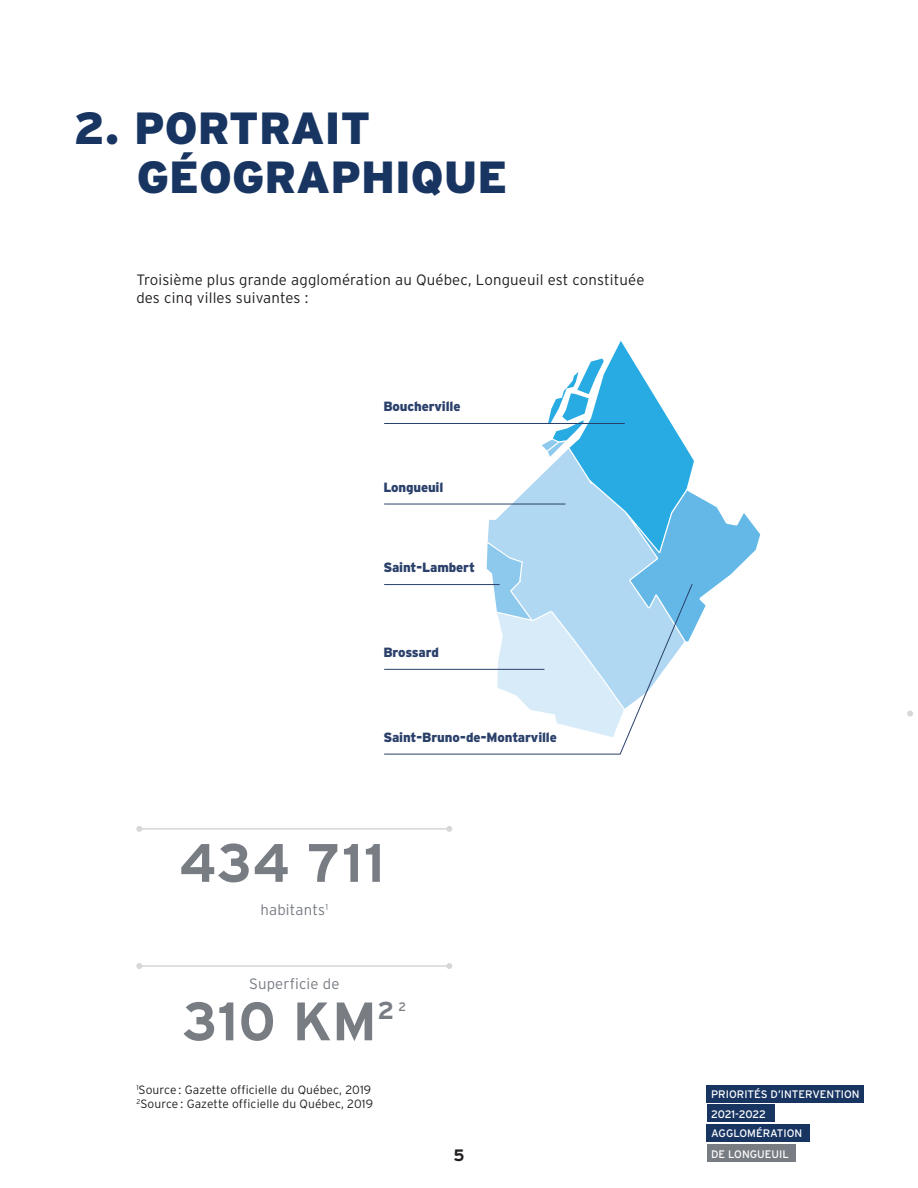
<style>
.page{position:relative;width:918px;height:1188px;background:#fff}
.page>*{position:absolute;margin:0;border:0;box-sizing:border-box;transform-origin:0 0}
.t1{font:700 54px "Interstate";letter-spacing:.01em;color:#787c83}
.t2{font:900 45px/49.5px "Interstate";color:#183562}
.t3{font:700 16.5px "Interstate";color:#231f20}
.t4{font:300 15px/18px "Interstate";letter-spacing:.01em;color:#231f20}
.t5{font:300 15px "Interstate";letter-spacing:.01em;color:#787c83}
.t6{font:900 13.35px "Interstate";letter-spacing:-.01em;color:#2b416b}
.t7{font:300 12px/14.4px "Interstate";letter-spacing:.01em;color:#231f20}
.t8{font:10.95px/19.4px "Interstate";color:#fff}
</style>
<div class="page">
<svg style="left:487px;top:341px;width:273px;height:291px"></svg>
<svg style="left:488px;top:449px;width:196px;height:134px;fill:#b1d8f2"></svg>
<hr style="left:384px;top:423px;width:241px;height:1px;background:#2b416b">
<hr style="left:384px;top:504px;width:181px;height:1px;background:#2b416b">
<svg style="left:384px;top:583px;width:309px;height:172px"></svg>
<hr style="left:139px;top:828px;width:310px;height:2px;background:#d7d7d5">
<svg style="left:136px;top:826px;width:6px;height:6px"></svg>
<svg style="left:446px;top:826px;width:6px;height:6px"></svg>
<div style="left:707px;top:1085px;width:157px;height:18px;background:#183562"></div>
<div style="left:707px;top:1104px;width:68px;height:18px;background:#183562"></div>
<div style="left:707px;top:1124px;width:103px;height:17px;background:#183562"></div>
<div style="left:707px;top:1145px;width:89px;height:17px;background:#787c83"></div>
<svg style="left:907px;top:711px;width:6px;height:6px"></svg>
<hr style="left:141px;top:965px;width:308px;height:2px;background:#d7d7d5">
<svg style="left:446px;top:963px;width:6px;height:6px"></svg>
<svg style="left:136px;top:963px;width:6px;height:6px"></svg>
<h2 class="t2" style="left:137px;top:102px;width:372px;text-indent:-63px">2. PORTRAIT<br>GÉOGRAPHIQUE</h2>
<p class="t4" style="left:136px;top:271px;width:510px">Troisième plus grande agglomération au Québec, Longueuil est constituée des cinq villes suivantes :</p>
<p class="t6" style="left:383px;top:399px;width:79px">Boucherville</p>
<p class="t6" style="left:383px;top:479px;width:61px">Longueuil</p>
<p class="t6" style="left:383px;top:560px;width:93px">Saint-Lambert</p>
<p class="t6" style="left:383px;top:645px;width:57px">Brossard</p>
<p class="t6" style="left:383px;top:729px;width:175px">Saint-Bruno-de-Montarville</p>
<h1 class="t1" style="left:179px;top:833px;width:207px">434 711</h1>
<p class="t5" style="left:261px;top:901px;width:69px">habitants<sup>1</sup></p>
<p class="t5" style="left:249px;top:976px;width:92px">Superficie de</p>
<h1 class="t1" style="left:182px;top:991px;width:225px">310 KM<sup>2</sup> <sup>2</sup></h1>
<p class="t7" style="left:136px;top:1082px;width:238px"><sup>1</sup>Source : Gazette officielle du Québec, 2019<br><sup>2</sup>Source : Gazette officielle du Québec, 2019</p>
<p class="t8" style="left:711px;top:1085px;width:150px">PRIORITÉS D’INTERVENTION<br>2021-2022<br>AGGLOMÉRATION</p>
<p class="t8" style="left:711px;top:1144px;width:79px">DE LONGUEUIL</p>
<p class="t3" style="left:453px;top:1146px;width:13px">5</p>
</div>
